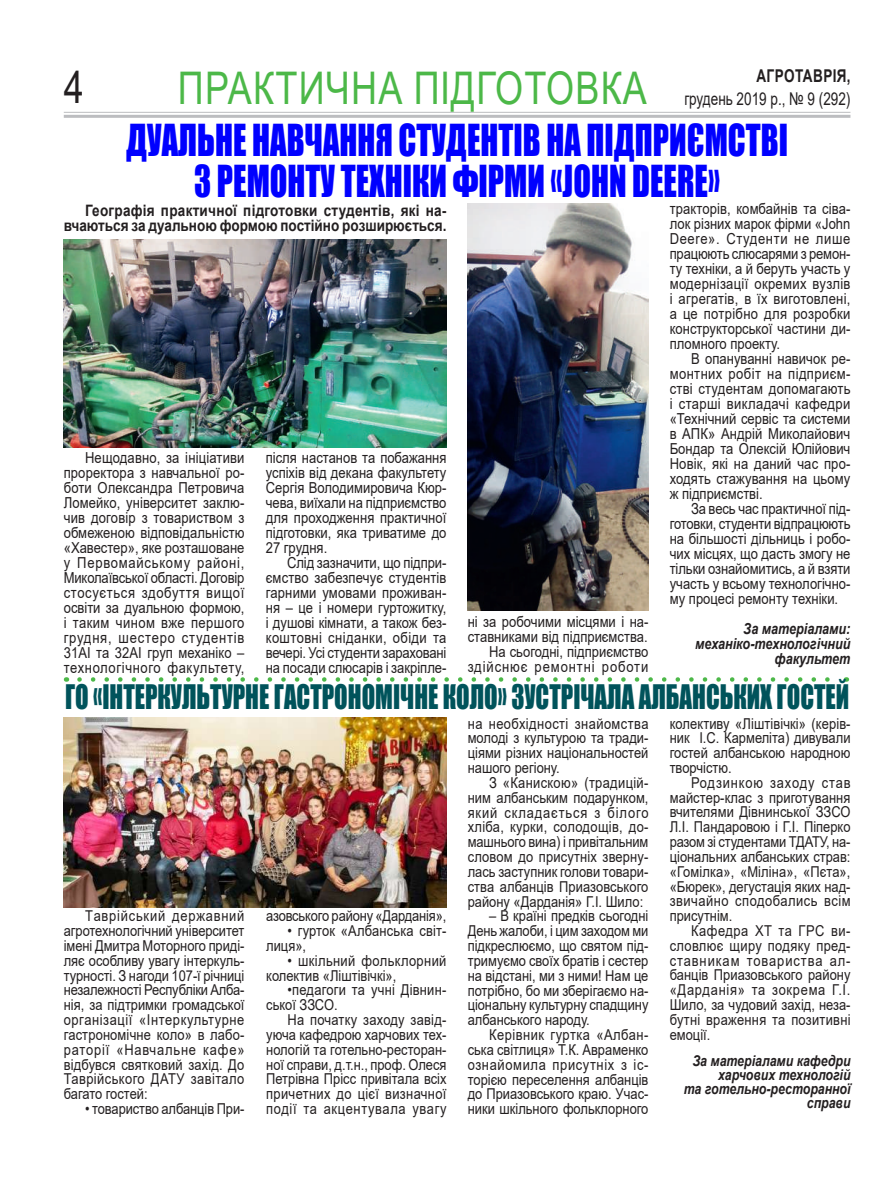
<style>
.page{position:relative;width:893px;height:1178px;background:#fff}
.page>*{position:absolute;margin:0;border:0;box-sizing:border-box;transform-origin:0 0}
.t1{font:45px "Arial";letter-spacing:.035em;color:#4cb848;scale:.8 1}
.t2{font:45px "Arial";color:#231f20;scale:.8 1}
.t3{font:40.5px/40.5px "Impact";color:#00f;text-align:center;scale:.8 1}
.t4{font:31.05px "Impact";color:#00535b;scale:.8 1}
.t5{font:18px "Arial";color:#231f20;scale:.8 1}
.t6{font:700 18px "Arial";color:#231f20;scale:.8 1}
.t7{font:17.7px "Arial";color:#231f20;scale:.77 1}
.t8{font:700 17.7px "Arial";letter-spacing:.02em;color:#231f20;scale:.77 1}
.t9{font:700 15.75px/15.8px "Arial";color:#231f20;text-align:right;scale:.86 1}
.t10{font:15.15px/15px "Arial";color:#231f20;text-align:justify;scale:.86 1}
.t11{font:italic 700 15.15px/15px "Arial";color:#231f20;text-align:right;scale:.83 1}
.t12{font:15px/14.9px "Arial";color:#231f20;text-align:justify;scale:.86 1}
.t13{font:15px/14.9px "Arial";letter-spacing:.02em;color:#231f20;scale:.86 1}
.t14{font:italic 700 14.85px/14.1px "Arial";color:#231f20;text-align:right;scale:.83 1}
.s1{font-size:15px}
.s2{font-size:14.85px}
</style>
<div class="page">
<hr style="left:64px;top:112px;width:786px;height:1px;background:#bcbdc0">
<hr style="left:64px;top:115px;width:786px;height:3px;background:#bcbdc0">
<img style="left:64px;top:239px;width:382px;height:209px">
<svg style="left:79px;top:677px;width:751px;height:5px"></svg>
<img style="left:64px;top:718px;width:382px;height:189px">
<img style="left:468px;top:203px;width:180px;height:407px">
<p class="t8" style="left:757px;top:63px;width:123px">АГРОТАВРІЯ,</p>
<p class="t7" style="left:684px;top:86px;width:217px">грудень 2019 р., № 9 (292)</p>
<p class="t6" style="left:755px;top:64px;width:121px">АГРОТАВРІЯ,</p>
<h1 class="t2" style="left:64px;top:56px;width:27px">4</h1>
<h1 class="t1" style="left:178px;top:57px;width:588px">ПРАКТИЧНА ПІДГОТОВКА</h1>
<p class="t5" style="left:674px;top:86px;width:222px">квітень 2017 р., № 3 (277)</p>
<h2 class="t3" style="left:126px;top:119px;width:829px">ДУАЛЬНЕ НАВЧАННЯ СТУДЕНТІВ НА ПІДПРИЄМСТВІ<br>З РЕМОНТУ ТЕХНІКИ ФІРМИ «JOHN DEERE»</h2>
<p class="t9" style="left:64px;top:202px;width:446px">Географія практичної підготовки студентів, які на&shy;вчаються за дуальною формою постійно розширюється.</p>
<p class="t10" style="left:64px;top:450px;width:212px;text-indent:21px">Нещодавно, за ініціативи проректора з навчальної ро&shy;боти Олександра Петровича Ломейко, університет заклю&shy;чив договір з товариством з обмеженою відповідальністю «Хавестер», яке розташоване у Первомайському районі, Миколаївської області. Договір стосується здобуття вищої освіти за дуальною формою, і таким чином вже першого грудня, шестеро студентів 31АІ та 32АІ груп механіко – технологічного факультету,</p>
<p class="t10" style="left:266px;top:450px;width:212px">після настанов та побажання успіхів від декана факультету Сергія Володимировича Кюр&shy;чева, виїхали на підприємство для проходження практичної підготовки, яка триватиме до 27 грудня.</p>
<p class="t10" style="left:266px;top:555px;width:212px;text-indent:21px">Слід зазначити, що підпри&shy;ємство забезпечує студентів гарними умовами проживан&shy;ня – це і номери гуртожитку, і душові кімнати, а також без&shy;коштовні сніданки, обіди та вечері. Усі студенти зараховані на посади слюсарів і закріпле-</p>
<p class="t10" style="left:468px;top:614px;width:212px;text-align:right">ні за робочими місцями і на&shy;ставниками від підприємства.<br>На сьогодні, підприємство здійснює ремонтні роботи</p>
<p class="t10" style="left:670px;top:201px;width:212px">тракторів, комбайнів та сіва&shy;лок різних марок фірми «John Deere». Студенти не лише працюють слюсарями з ремон&shy;ту техніки, а й беруть участь у модернізації окремих вузлів і агрегатів, в їх виготовлені, а це потрібно для розробки конструкторської частини ди&shy;пломного проекту.</p>
<p class="t10" style="left:670px;top:351px;width:212px;text-indent:21px">В опануванні навичок ре&shy;монтних робіт на підприєм&shy;стві студентам допомагають і старші викладачі кафедри «Технічний сервіс та системи в АПК» Андрій Миколайович Бондар та Олексій Юлійович Новік, які на даний час про&shy;ходять стажування на цьому ж підприємстві.</p>
<p class="t10" style="left:670px;top:501px;width:212px;text-indent:21px">За весь час практичної під&shy;готовки, студенти відпрацюють на більшості дільниць і робо&shy;чих місцях, що дасть змогу не тільки ознайомитись, а й взяти участь у всьому технологічно&shy;му процесі ремонту техніки<span class="s1">.</span></p>
<p class="t11" style="left:695px;top:622px;width:189px">За матеріалами: механіко-технологічний факультет</p>
<h3 class="t4" style="left:65px;top:673px;width:982px">ГО «ІНТЕРКУЛЬТУРНЕ ГАСТРОНОМІЧНЕ КОЛО» ЗУСТРІЧАЛА АЛБАНСЬКИХ ГОСТЕЙ</h3>
<p class="t12" style="left:64px;top:908px;width:212px;text-indent:21px"><span class="s2">Т</span>аврійський державний агротехнологічний університет імені Дмитра Моторного приді&shy;ляє особливу увагу інтеркуль&shy;турності. З нагоди 107-ї річниці незалежності Республіки Алба&shy;нія, за підтримки громадської організації «Інтеркультурне гастрономічне коло» в лабо&shy;раторії «Навчальне кафе» відбувся святковий захід. До Таврійського ДАТУ завітало багато гостей:</p>
<p class="t12" style="left:85px;top:1101px;width:187px">• товариство албанців При-</p>
<p class="t12" style="left:266px;top:908px;width:211px">азовського району «Дарданія»,</p>
<p class="t12" style="left:266px;top:923px;width:211px;text-indent:21px">• гурток «Албанська світ&shy;лиця»,</p>
<p class="t12" style="left:266px;top:953px;width:211px;text-indent:21px">• шкільний фольклорний колектив «Ліштівічкі»,</p>
<p class="t13" style="left:266px;top:982px;width:211px;text-indent:21px">•педагоги та учні Дівнин&shy;ської ЗЗСО.</p>
<p class="t12" style="left:266px;top:1012px;width:211px;text-indent:21px">На початку заходу завід&shy;уюча кафедрою харчових тех&shy;нологій та готельно-ресторан&shy;ної справи, д.т.н., проф. Олеся Петрівна Прісс привітала всіх причетних до цієї визначної події та акцентувала увагу</p>
<p class="t12" style="left:468px;top:716px;width:212px">на необхідності знайомства молоді з культурою та тради&shy;ціями різних національностей нашого регіону.</p>
<p class="t12" style="left:468px;top:775px;width:212px;text-indent:21px">З «Канискою» (традицій&shy;ним албанським подарунком, який складається з білого хліба, курки, солодощів, до&shy;машнього вина) і привітальним словом до присутніх зверну&shy;лась заступник голови товари&shy;ства албанців Приазовського району «Дарданія» Г.І. Шило:</p>
<p class="t12" style="left:468px;top:908px;width:212px;text-indent:21px">– В країні предків сьогодні День жалоби, і цим заходом ми підкреслюємо, що святом під&shy;тримуємо своїх братів і сестер на відстані, ми з ними! Нам це потрібно, бо ми зберігаємо на&shy;ціональну культурну спадщину албанського народу.</p>
<p class="t12" style="left:468px;top:1027px;width:212px;text-indent:21px">Керівник гуртка «Албан&shy;ська світлиця» Т.К. Авраменко ознайомила присутніх з іс&shy;торією переселення албанців до Приазовського краю. Учас&shy;ники шкільного фольклорного</p>
<p class="t12" style="left:670px;top:716px;width:212px">колективу «Ліштівічкі» (керів&shy;ник І.С. Кармеліта) дивували гостей албанською народною творчістю.</p>
<p class="t12" style="left:670px;top:775px;width:212px;text-indent:21px">Родзинкою заходу став майстер-клас з приготування вчителями Дівнинської ЗЗСО Л.І. Пандаровою і Г.І. Піперко разом зі студентами ТДАТУ, на&shy;ціональних албанських страв: «Гомілка», «Міліна», «Пєта», «Бюрек», дегустація яких над&shy;звичайно сподобались всім присутнім.</p>
<p class="t12" style="left:670px;top:923px;width:212px;text-indent:21px">Кафедра ХТ та ГРС ви&shy;словлює щиру подяку пред&shy;ставникам товариства ал&shy;банців Приазовського району «Дарданія» та зокрема Г.І.<br>Шило, за чудовий захід, неза&shy;бутні враження та позитивні емоції<span class="s2">.</span></p>
<p class="t14" style="left:684px;top:1054px;width:203px">За матеріалами кафедри харчових технологій<br>та готельно-ресторанної справи</p>
</div>
